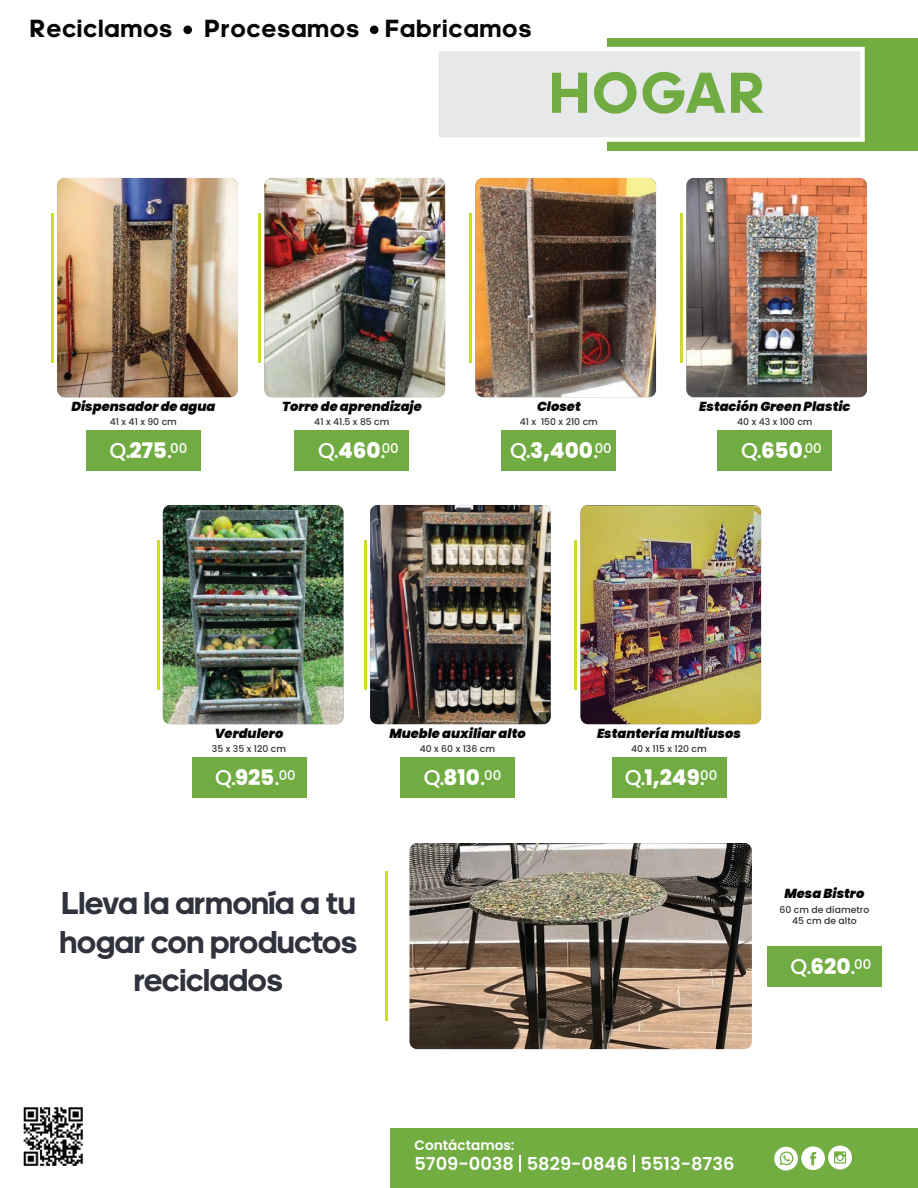
<style>
.page{position:relative;width:918px;height:1188px;background:#fff}
.page>*{position:absolute;margin:0;border:0;box-sizing:border-box;transform-origin:0 0}
.t1{font:700 58.5px "adineue PRO";letter-spacing:.05em;color:#71ac42}
.t2{font:700 32.1px/38.5px "adineue PRO";color:#30323d;text-align:center}
.t3{font:700 25.2px "adineue PRO";letter-spacing:.05em;color:#050604}
.t4{font:500 21.45px "Poppins";color:#fff}
.t5{font:800 21.45px "Poppins";color:#fff}
.t6{font:600 17.85px "Poppins";color:#fff}
.t7{font:600 13.65px "Poppins";color:#fff}
.t8{font:italic 900 13.05px "Poppins";color:#050504}
.t9{font:500 9.3px/11.1px "Poppins";color:#323333;text-align:center}
.s1{font-weight:800}
.s2{font-weight:500}
</style>
<div class="page">
<div style="left:608px;top:38px;width:310px;height:113px;background:#72ad42"></div>
<div style="left:183px;top:26px;width:9px;height:8px;background:#050604;border-radius:50%"></div>
<div style="left:370px;top:26px;width:8px;height:8px;background:#050604;border-radius:50%"></div>
<div style="left:436px;top:49px;width:426px;height:91px;background:#e7e8e9"></div>
<div style="left:434px;top:47px;width:431px;height:95px;border:4px solid #fff"></div>
<img style="left:57px;top:178px;width:181px;height:219px">
<hr style="left:51px;top:213px;width:3px;height:149px;background:#cedc28">
<img style="left:265px;top:178px;width:180px;height:219px">
<hr style="left:259px;top:213px;width:2px;height:149px;background:#cedc28">
<img style="left:476px;top:178px;width:180px;height:219px">
<hr style="left:470px;top:213px;width:2px;height:149px;background:#cedc28">
<img style="left:686px;top:178px;width:181px;height:219px">
<hr style="left:681px;top:213px;width:2px;height:149px;background:#cedc28">
<div style="left:86px;top:430px;width:115px;height:41px;background:#71ac42"></div>
<div style="left:295px;top:430px;width:114px;height:41px;background:#71ac42"></div>
<div style="left:502px;top:430px;width:114px;height:41px;background:#71ac42"></div>
<div style="left:718px;top:430px;width:114px;height:41px;background:#71ac42"></div>
<img style="left:163px;top:505px;width:180px;height:219px">
<hr style="left:157px;top:540px;width:2px;height:149px;background:#cedc28">
<img style="left:370px;top:505px;width:181px;height:219px">
<hr style="left:364px;top:540px;width:2px;height:149px;background:#cedc28">
<img style="left:581px;top:506px;width:180px;height:218px">
<hr style="left:575px;top:540px;width:2px;height:149px;background:#cedc28">
<div style="left:192px;top:757px;width:114px;height:41px;background:#71ac42"></div>
<div style="left:400px;top:757px;width:115px;height:41px;background:#71ac42"></div>
<div style="left:612px;top:757px;width:114px;height:41px;background:#71ac42"></div>
<hr style="left:386px;top:871px;width:2px;height:150px;background:#cedc28">
<img style="left:410px;top:843px;width:342px;height:206px">
<div style="left:767px;top:946px;width:115px;height:41px;background:#71ac42"></div>
<div style="left:390px;top:1128px;width:528px;height:60px;background:#72ad42"></div>
<svg style="left:519px;top:1155px;width:2px;height:17px"></svg>
<svg style="left:633px;top:1155px;width:1px;height:17px"></svg>
<img style="left:23px;top:1107px;width:60px;height:59px">
<svg style="left:774px;top:1146px;width:78px;height:24px"></svg>
<h3 class="t3" style="left:30px;top:13px;width:144px">Reciclamos</h3>
<h3 class="t3" style="left:205px;top:13px;width:328px">Procesamos Fabricamos</h3>
<h1 class="t1" style="left:550px;top:58px;width:217px">HOGAR</h1>
<p class="t8" style="left:71px;top:399px;width:146px">Dispensador de agua</p>
<p class="t9" style="left:110px;top:416px;width:69px">41 x 41 x 90 cm</p>
<h3 class="t4" style="left:110px;top:438px;width:79px">Q.<span class="s1">275</span>.<sup>00</sup></h3>
<p class="t8" style="left:282px;top:399px;width:141px">Torre de aprendizaje</p>
<p class="t9" style="left:314px;top:416px;width:77px">41 x 41.5 x 85 cm</p>
<h3 class="t4" style="left:318px;top:438px;width:82px">Q.<span class="s1">460</span>.<sup>00</sup></h3>
<p class="t8" style="left:537px;top:399px;width:45px">Closet</p>
<p class="t9" style="left:520px;top:416px;width:80px">41 x 150 x 210 cm</p>
<h3 class="t5" style="left:510px;top:438px;width:103px"><span class="s2">Q.</span>3,400<span class="s2">.</span><sup>00</sup></h3>
<p class="t8" style="left:699px;top:399px;width:153px">Estación Green Plastic</p>
<p class="t9" style="left:737px;top:416px;width:77px">40 x 43 x 100 cm</p>
<h3 class="t4" style="left:741px;top:438px;width:82px">Q.<span class="s1">650</span>.<sup>00</sup></h3>
<p class="t8" style="left:215px;top:726px;width:70px">Verdulero</p>
<p class="t9" style="left:212px;top:743px;width:76px">35 x 35 x 120 cm</p>
<p class="t8" style="left:389px;top:726px;width:138px">Mueble auxiliar alto</p>
<p class="t9" style="left:420px;top:743px;width:77px">40 x 60 x 136 cm</p>
<p class="t8" style="left:597px;top:726px;width:145px">Estantería multiusos</p>
<p class="t9" style="left:631px;top:743px;width:77px">40 x 115 x 120 cm</p>
<h3 class="t4" style="left:215px;top:765px;width:82px">Q.<span class="s1">925</span>.<sup>00</sup></h3>
<h3 class="t4" style="left:424px;top:765px;width:79px">Q.<span class="s1">810</span>.<sup>00</sup></h3>
<h3 class="t5" style="left:625px;top:765px;width:94px"><span class="s2">Q.</span>1,249<span class="s2">.</span><sup>00</sup></h3>
<h2 class="t2" style="left:60px;top:884px;width:299px">Lleva la armonía a tu hogar con productos reciclados</h2>
<p class="t8" style="left:785px;top:886px;width:81px">Mesa Bistro</p>
<p class="t9" style="left:779px;top:904px;width:91px">60 cm de diametro<br>45 cm de alto</p>
<h3 class="t4" style="left:791px;top:954px;width:82px">Q.<span class="s1">620</span>.<sup>00</sup></h3>
<p class="t7" style="left:415px;top:1137px;width:101px">Contáctamos:</p>
<h3 class="t6" style="left:414px;top:1154px;width:322px">5709-0038 5829-0846 5513-8736</h3>
</div>
